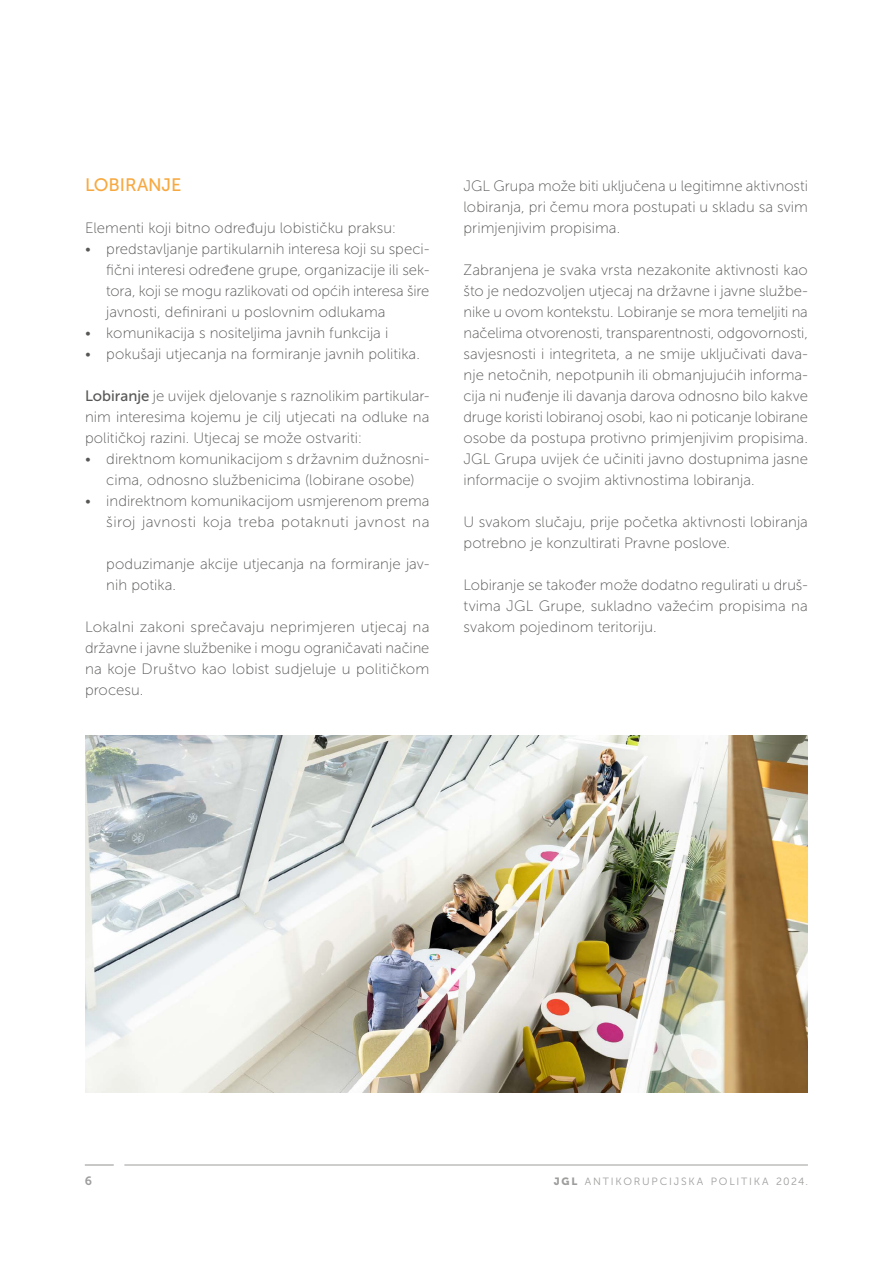
<style>
.page{position:relative;width:893px;height:1263px;background:#fff}
.page>*{position:absolute;margin:0;border:0;box-sizing:border-box;transform-origin:0 0}
.t1{font:18px "Museo Sans 500";letter-spacing:-.005em;color:#f7a941}
.t2{font:15px/21px "Museo Sans 100";letter-spacing:.005em;color:#575756;text-align:justify}
.t3{font:12px "Museo Sans 700";color:#9d9d9c}
.t4{font:10.5px "Museo Sans 300";letter-spacing:.17em;color:#9d9d9c}
.s1{font-family:"Museo Sans 500"}
.s2{font-family:"Museo Sans 900"}
</style>
<div class="page">
<img style="left:85px;top:736px;width:723px;height:357px">
<svg style="left:85px;top:1164px;width:29px;height:1px"></svg>
<hr style="left:124px;top:1165px;width:684px;height:1px;background:#9d9d9c">
<p class="t1" style="left:85px;top:175px;width:98px">LOBIRANJE</p>
<p class="t2" style="left:85px;top:218px;width:313px">Elementi koji bitno određuju lobističku praksu:</p>
<p class="t2" style="left:106px;top:239px;width:325px;text-indent:-21px">• predstavljanje partikularnih interesa koji su speci&shy;fični interesi određene grupe, organizacije ili sek&shy;tora, koji se mogu razlikovati od općih interesa šire javnosti, definirani u poslovnim odlukama</p>
<p class="t2" style="left:85px;top:323px;width:305px">• komunikacija s nositeljima javnih funkcija i</p>
<p class="t2" style="left:85px;top:344px;width:336px">• pokušaji utjecanja na formiranje javnih politika.</p>
<p class="t2" style="left:85px;top:386px;width:346px"><span class="s1">Lobiranje</span> je uvijek djelovanje s raznolikim partikular&shy;nim interesima kojemu je cilj utjecati na odluke na političkoj razini. Utjecaj se može ostvariti:</p>
<p class="t2" style="left:85px;top:449px;width:346px;text-align:center">• direktnom komunikacijom s državnim dužnosni&shy;cima, odnosno službenicima (lobirane osobe)</p>
<p class="t2" style="left:85px;top:491px;width:346px;text-align:right">• indirektnom komunikacijom usmjerenom prema široj javnosti koja treba potaknuti javnost na</p>
<p class="t2" style="left:106px;top:554px;width:325px">poduzimanje akcije utjecanja na formiranje jav&shy;nih potika.</p>
<p class="t2" style="left:85px;top:617px;width:346px">Lokalni zakoni sprečavaju neprimjeren utjecaj na državne i javne službenike i mogu ograničavati načine na koje Društvo kao lobist sudjeluje u političkom procesu.</p>
<p class="t2" style="left:463px;top:176px;width:346px">JGL Grupa može biti uključena u legitimne aktivnosti lobiranja, pri čemu mora postupati u skladu sa svim primjenjivim propisima.</p>
<p class="t2" style="left:463px;top:260px;width:346px">Zabranjena je svaka vrsta nezakonite aktivnosti kao što je nedozvoljen utjecaj na državne i javne službe&shy;nike u ovom kontekstu. Lobiranje se mora temeljiti na načelima otvorenosti, transparentnosti, odgovornosti, savjesnosti i integriteta, a ne smije uključivati dava&shy;nje netočnih, nepotpunih ili obmanjujućih informa&shy;cija ni nuđenje ili davanja darova odnosno bilo kakve druge koristi lobiranoj osobi, kao ni poticanje lobirane osobe da postupa protivno primjenjivim propisima.<br>JGL Grupa uvijek će učiniti javno dostupnima jasne informacije o svojim aktivnostima lobiranja.</p>
<p class="t2" style="left:463px;top:512px;width:346px">U svakom slučaju, prije početka aktivnosti lobiranja potrebno je konzultirati Pravne poslove.</p>
<p class="t2" style="left:463px;top:575px;width:346px">Lobiranje se također može dodatno regulirati u druš&shy;tvima JGL Grupe, sukladno važećim propisima na svakom pojedinom teritoriju.</p>
<p class="t3" style="left:85px;top:1174px;width:9px">6</p>
<p class="t4" style="left:554px;top:1176px;width:256px"><span class="s2">jgl</span> ANTIKORUPCIJSKA POLITIKA 2024.</p>
</div>
